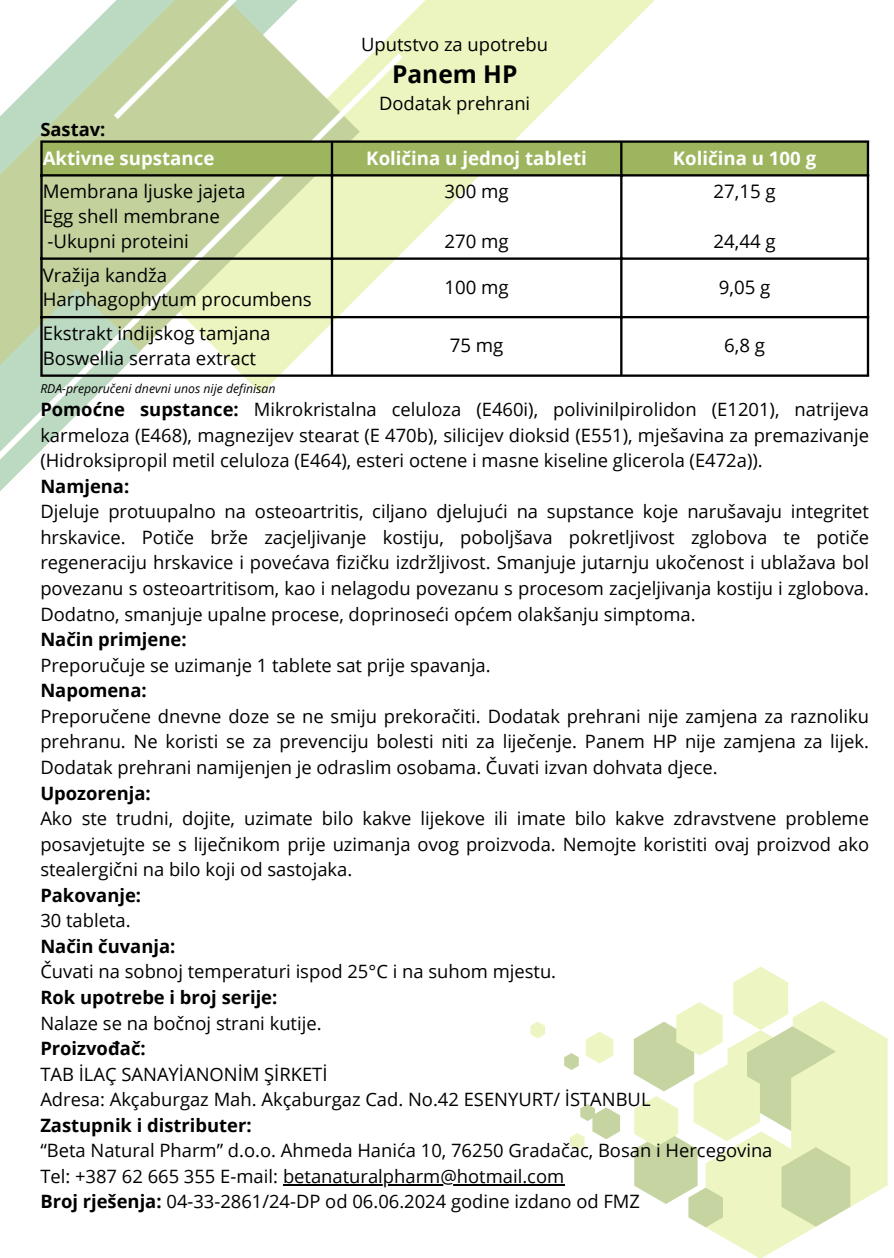
<style>
.page{position:relative;width:894px;height:1258px;background:#fff}
.page>*{position:absolute;margin:0;border:0;box-sizing:border-box;transform-origin:0 0}
.t1{font:700 24.6px "Open Sans";color:#000}
.t2{font:18.6px "Open Sans";color:#000}
.t3{font:700 18.6px "Open Sans";color:#fff}
.t4{font:18.3px/25.5px "Open Sans";color:#000}
.t5{font:700 18.3px "Open Sans";color:#000}
.t6{font:italic 12.3px "Open Sans";color:#000}
.s1{font-weight:700}
</style>
<div class="page">
<svg style="left:373px;top:0;width:335px;height:374px"></svg>
<svg style="left:64px;top:0;width:234px;height:53px"></svg>
<svg style="left:114px;top:0;width:177px;height:53px"></svg>
<svg style="left:0;top:53px;width:402px;height:438px"></svg>
<svg style="left:705px;top:1017px;width:182px;height:241px;fill:#edf5c3"></svg>
<svg style="left:585px;top:1031px;width:28px;height:32px"></svg>
<svg style="left:564px;top:1053px;width:14px;height:17px"></svg>
<svg style="left:570px;top:1104px;width:50px;height:46px"></svg>
<svg style="left:530px;top:1021px;width:15px;height:17px"></svg>
<svg style="left:633px;top:966px;width:217px;height:261px"></svg>
<hr style="left:283px;top:1184px;width:281px;height:1px;background:#000">
<div style="left:43px;top:143px;width:823px;height:31px;background:#9db55f"></div>
<hr style="left:40px;top:143px;width:3px;height:231px;background:#000">
<hr style="left:331px;top:143px;width:2px;height:231px;background:#000">
<hr style="left:620px;top:143px;width:2px;height:231px;background:#000">
<hr style="left:866px;top:143px;width:2px;height:231px;background:#000">
<hr style="left:40px;top:140px;width:828px;height:3px;background:#000">
<hr style="left:40px;top:174px;width:828px;height:2px;background:#000">
<hr style="left:40px;top:257px;width:828px;height:3px;background:#000">
<hr style="left:40px;top:316px;width:828px;height:2px;background:#000">
<hr style="left:40px;top:374px;width:828px;height:3px;background:#000">
<p class="t5" style="left:40px;top:116px;width:67px">Sastav:</p>
<p class="t4" style="left:361px;top:31px;width:188px">Uputstvo za upotrebu</p>
<p class="t1" style="left:392px;top:57px;width:127px">Panem HP</p>
<p class="t4" style="left:379px;top:90px;width:153px">Dodatak prehrani</p>
<p class="t3" style="left:43px;top:145px;width:173px">Aktivne supstance</p>
<p class="t3" style="left:366px;top:145px;width:222px">Količina u jednoj tableti</p>
<p class="t3" style="left:672px;top:145px;width:145px">Količina u 100 g</p>
<p class="t2" style="left:43px;top:178px;width:204px">Membrana ljuske jajeta</p>
<p class="t2" style="left:43px;top:203px;width:179px">Egg shell membrane</p>
<p class="t2" style="left:47px;top:228px;width:143px">-Ukupni proteini</p>
<p class="t2" style="left:444px;top:178px;width:66px">300 mg</p>
<p class="t2" style="left:444px;top:228px;width:66px">270 mg</p>
<p class="t2" style="left:713px;top:178px;width:64px">27,15 g</p>
<p class="t2" style="left:713px;top:228px;width:64px">24,44 g</p>
<p class="t2" style="left:43px;top:262px;width:126px">Vražija kandža</p>
<p class="t2" style="left:43px;top:286px;width:270px">Harphagophytum procumbens</p>
<p class="t2" style="left:43px;top:320px;width:229px">Ekstrakt indijskog tamjana</p>
<p class="t2" style="left:43px;top:345px;width:215px">Boswellia serrata extract</p>
<p class="t2" style="left:444px;top:274px;width:66px">100 mg</p>
<p class="t2" style="left:718px;top:274px;width:53px">9,05 g</p>
<p class="t2" style="left:449px;top:333px;width:55px">75 mg</p>
<p class="t2" style="left:724px;top:333px;width:42px">6,8 g</p>
<h1 class="t6" style="left:40px;top:380px;width:237px">RDA-preporučeni dnevni unos nije definisan</h1>
<h1 class="t4" style="left:40px;top:396px;width:830px"><span class="s1">Pomoćne supstance:</span> Mikrokristalna celuloza (E460i), polivinilpirolidon (E1201), natrijeva karmeloza (E468), magnezijev stearat (E 470b), silicijev dioksid (E551), mješavina za premazivanje (Hidroksipropil metil celuloza (E464), esteri octene i masne kiseline glicerola (E472a)).<br><span class="s1">Namjena:<br></span>Djeluje protuupalno na osteoartritis, ciljano djelujući na supstance koje narušavaju integritet hrskavice. Potiče brže zacjeljivanje kostiju, poboljšava pokretljivost zglobova te potiče regeneraciju hrskavice i povećava fizičku izdržljivost. Smanjuje jutarnju ukočenost i ublažava bol povezanu s osteoartritisom, kao i nelagodu povezanu s procesom zacjeljivanja kostiju i zglobova.<br>Dodatno, smanjuje upalne procese, doprinoseći općem olakšanju simptoma.<br><span class="s1">Način primjene:<br></span>Preporučuje se uzimanje 1 tablete sat prije spavanja.<br><span class="s1">Napomena:<br></span>Preporučene dnevne doze se ne smiju prekoračiti. Dodatak prehrani nije zamjena za raznoliku prehranu. Ne koristi se za prevenciju bolesti niti za liječenje. Panem HP nije zamjena za lijek.<br>Dodatak prehrani namijenjen je odraslim osobama. Čuvati izvan dohvata djece.<br><span class="s1">Upozorenja:<br></span>Ako ste trudni, dojite, uzimate bilo kakve lijekove ili imate bilo kakve zdravstvene probleme posavjetujte se s liječnikom prije uzimanja ovog proizvoda. Nemojte koristiti ovaj proizvod ako stealergični na bilo koji od sastojaka.<br><span class="s1">Pakovanje:<br></span>30 tableta.<br><span class="s1">Način čuvanja:<br></span>Čuvati na sobnoj temperaturi ispod 25°C i na suhom mjestu.<br><span class="s1">Rok upotrebe i broj serije:<br></span>Nalaze se na bočnoj strani kutije.<br><span class="s1">Proizvođač:<br></span>TAB İLAÇ SANAYİANONİM ŞİRKETİ<br>Adresa: Akçaburgaz Mah. Akçaburgaz Cad. No.42 ESENYURT/ İSTANBUL<br><span class="s1">Zastupnik i distributer:<br></span>“Beta Natural Pharm” d.o.o. Ahmeda Hanića 10, 76250 Gradačac, Bosan i Hercegovina<br>Tel: +387 62 665 355 E-mail: betanaturalpharm@hotmail.com</h1>
<h1 class="t4" style="left:40px;top:1188px;width:601px"><span class="s1">Broj rješenja:</span> 04-33-2861/24-DP od 06.06.2024 godine izdano od FMZ</h1>
</div>
